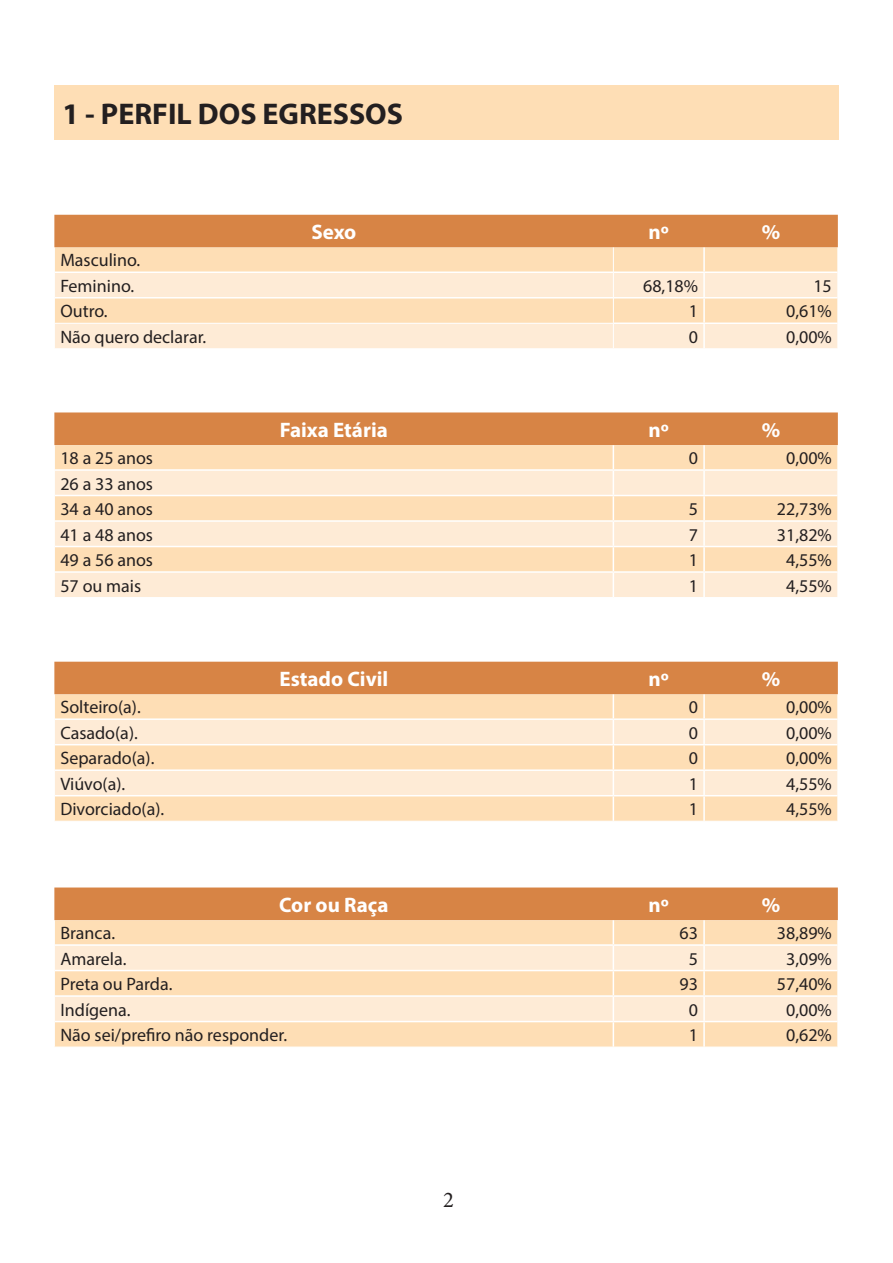
<style>
.page{position:relative;width:893px;height:1263px;background:#fff}
.page>*{position:absolute;margin:0;border:0;box-sizing:border-box;transform-origin:0 0}
.subtitulo1{font:700 30px "Myriad Pro";color:#231f20}
.t1{font:22.5px "Minion Pro";color:#231f20}
.tabtitulo{font:700 21px "Myriad Pro";color:#fff}
.tab-base{font:18px "Myriad Pro";color:#231f20}
.tab-esq{font:18px "Myriad Pro";color:#231f20}
</style>
<div class="page">
<div style="left:54px;top:85px;width:785px;height:55px;background:#fedeb5"></div>
<svg style="left:54px;top:412px;width:784px;height:185px;background:#f6d3ae"></svg>
<hr style="left:703px;top:573px;width:2px;height:24px;background:#fff">
<hr style="left:55px;top:469px;width:558px;height:2px;background:#fff">
<hr style="left:613px;top:469px;width:91px;height:2px;background:#fff">
<hr style="left:704px;top:469px;width:133px;height:2px;background:#fff">
<hr style="left:55px;top:495px;width:558px;height:1px;background:#fff">
<hr style="left:613px;top:495px;width:91px;height:1px;background:#fff">
<hr style="left:704px;top:495px;width:133px;height:1px;background:#fff">
<hr style="left:55px;top:520px;width:558px;height:2px;background:#fff">
<hr style="left:613px;top:520px;width:91px;height:2px;background:#fff">
<hr style="left:704px;top:520px;width:133px;height:2px;background:#fff">
<hr style="left:55px;top:546px;width:558px;height:1px;background:#fff">
<hr style="left:613px;top:546px;width:91px;height:1px;background:#fff">
<hr style="left:704px;top:546px;width:133px;height:1px;background:#fff">
<hr style="left:55px;top:571px;width:558px;height:2px;background:#fff">
<hr style="left:613px;top:571px;width:91px;height:2px;background:#fff">
<hr style="left:704px;top:571px;width:133px;height:2px;background:#fff">
<svg style="left:54px;top:215px;width:784px;height:133px;background:#f4cda8"></svg>
<hr style="left:54px;top:323px;width:560px;height:1px;background:#fff">
<svg style="left:54px;top:662px;width:784px;height:159px;background:#f5cfa8"></svg>
<hr style="left:703px;top:796px;width:2px;height:25px;background:#fff">
<hr style="left:55px;top:718px;width:558px;height:2px;background:#fff">
<hr style="left:613px;top:718px;width:91px;height:2px;background:#fff">
<hr style="left:704px;top:718px;width:133px;height:2px;background:#fff">
<hr style="left:55px;top:744px;width:558px;height:1px;background:#fff">
<hr style="left:613px;top:744px;width:91px;height:1px;background:#fff">
<hr style="left:704px;top:744px;width:133px;height:1px;background:#fff">
<hr style="left:55px;top:769px;width:558px;height:2px;background:#fff">
<hr style="left:613px;top:769px;width:91px;height:2px;background:#fff">
<hr style="left:704px;top:769px;width:133px;height:2px;background:#fff">
<hr style="left:55px;top:795px;width:558px;height:1px;background:#fff">
<hr style="left:613px;top:795px;width:91px;height:1px;background:#fff">
<hr style="left:704px;top:795px;width:133px;height:1px;background:#fff">
<svg style="left:54px;top:887px;width:784px;height:160px;background:#f5cfa8"></svg>
<hr style="left:703px;top:1022px;width:2px;height:25px;background:#fff">
<hr style="left:55px;top:944px;width:558px;height:2px;background:#fff">
<hr style="left:613px;top:944px;width:91px;height:2px;background:#fff">
<hr style="left:704px;top:944px;width:133px;height:2px;background:#fff">
<hr style="left:55px;top:970px;width:558px;height:1px;background:#fff">
<hr style="left:613px;top:970px;width:91px;height:1px;background:#fff">
<hr style="left:704px;top:970px;width:133px;height:1px;background:#fff">
<hr style="left:55px;top:995px;width:558px;height:2px;background:#fff">
<hr style="left:613px;top:995px;width:91px;height:2px;background:#fff">
<hr style="left:704px;top:995px;width:133px;height:2px;background:#fff">
<hr style="left:55px;top:1021px;width:558px;height:1px;background:#fff">
<hr style="left:613px;top:1021px;width:91px;height:1px;background:#fff">
<hr style="left:704px;top:1021px;width:133px;height:1px;background:#fff">
<p class="subtitulo1" style="left:63px;top:94px;width:342px">1 - PERFIL DOS EGRESSOS</p>
<p class="tabtitulo" style="left:311px;top:218px;width:46px">Sexo</p>
<p class="tabtitulo" style="left:648px;top:218px;width:22px">nº</p>
<p class="tabtitulo" style="left:762px;top:218px;width:20px">%</p>
<p class="tab-base" style="left:60px;top:249px;width:81px">Masculino.</p>
<p class="tab-base" style="left:60px;top:275px;width:75px">Feminino.</p>
<p class="tab-esq" style="left:643px;top:275px;width:56px">68,18%</p>
<p class="tab-esq" style="left:813px;top:275px;width:20px">15</p>
<p class="tab-base" style="left:60px;top:300px;width:49px">Outro.</p>
<p class="tab-esq" style="left:689px;top:300px;width:11px">1</p>
<p class="tab-esq" style="left:786px;top:300px;width:47px">0,61%</p>
<p class="tab-base" style="left:60px;top:326px;width:147px">Não quero declarar.</p>
<p class="tab-esq" style="left:689px;top:326px;width:11px">0</p>
<p class="tab-esq" style="left:786px;top:326px;width:47px">0,00%</p>
<p class="tabtitulo" style="left:280px;top:416px;width:110px">Faixa Etária</p>
<p class="tabtitulo" style="left:648px;top:416px;width:22px">nº</p>
<p class="tabtitulo" style="left:762px;top:416px;width:20px">%</p>
<p class="tab-base" style="left:60px;top:447px;width:94px">18 a 25 anos</p>
<p class="tab-esq" style="left:689px;top:447px;width:11px">0</p>
<p class="tab-esq" style="left:786px;top:447px;width:47px">0,00%</p>
<p class="tab-base" style="left:60px;top:472px;width:94px">26 a 33 anos</p>
<p class="tab-base" style="left:60px;top:498px;width:94px">34 a 40 anos</p>
<p class="tab-esq" style="left:689px;top:498px;width:11px">5</p>
<p class="tab-esq" style="left:777px;top:498px;width:56px">22,73%</p>
<p class="tab-base" style="left:60px;top:523px;width:94px">41 a 48 anos</p>
<p class="tab-esq" style="left:689px;top:523px;width:11px">7</p>
<p class="tab-esq" style="left:777px;top:523px;width:56px">31,82%</p>
<p class="tab-base" style="left:60px;top:549px;width:94px">49 a 56 anos</p>
<p class="tab-esq" style="left:689px;top:549px;width:11px">1</p>
<p class="tab-esq" style="left:786px;top:549px;width:47px">4,55%</p>
<p class="tab-base" style="left:60px;top:574px;width:82px">57 ou mais</p>
<p class="tab-esq" style="left:689px;top:574px;width:11px">1</p>
<p class="tab-esq" style="left:786px;top:574px;width:47px">4,55%</p>
<p class="tabtitulo" style="left:279px;top:665px;width:110px">Estado Civil</p>
<p class="tabtitulo" style="left:648px;top:665px;width:22px">nº</p>
<p class="tabtitulo" style="left:762px;top:665px;width:20px">%</p>
<p class="tab-base" style="left:60px;top:696px;width:82px">Solteiro(a).</p>
<p class="tab-esq" style="left:689px;top:696px;width:11px">0</p>
<p class="tab-esq" style="left:786px;top:696px;width:47px">0,00%</p>
<p class="tab-base" style="left:60px;top:721px;width:79px">Casado(a).</p>
<p class="tab-esq" style="left:689px;top:721px;width:11px">0</p>
<p class="tab-esq" style="left:786px;top:721px;width:47px">0,00%</p>
<p class="tab-base" style="left:60px;top:747px;width:96px">Separado(a).</p>
<p class="tab-esq" style="left:689px;top:747px;width:11px">0</p>
<p class="tab-esq" style="left:786px;top:747px;width:47px">0,00%</p>
<p class="tab-base" style="left:60px;top:772px;width:66px">Viúvo(a).</p>
<p class="tab-esq" style="left:689px;top:772px;width:11px">1</p>
<p class="tab-esq" style="left:786px;top:772px;width:47px">4,55%</p>
<p class="tab-base" style="left:60px;top:798px;width:105px">Divorciado(a).</p>
<p class="tab-esq" style="left:689px;top:798px;width:11px">1</p>
<p class="tab-esq" style="left:786px;top:798px;width:47px">4,55%</p>
<p class="tabtitulo" style="left:279px;top:891px;width:111px">Cor ou Raça</p>
<p class="tabtitulo" style="left:648px;top:891px;width:22px">nº</p>
<p class="tabtitulo" style="left:762px;top:891px;width:20px">%</p>
<p class="tab-base" style="left:60px;top:922px;width:56px">Branca.</p>
<p class="tab-esq" style="left:680px;top:922px;width:20px">63</p>
<p class="tab-esq" style="left:777px;top:922px;width:56px">38,89%</p>
<p class="tab-base" style="left:60px;top:947px;width:68px">Amarela.</p>
<p class="tab-esq" style="left:689px;top:947px;width:11px">5</p>
<p class="tab-esq" style="left:786px;top:947px;width:47px">3,09%</p>
<p class="tab-base" style="left:60px;top:973px;width:114px">Preta ou Parda.</p>
<p class="tab-esq" style="left:680px;top:973px;width:20px">93</p>
<p class="tab-esq" style="left:777px;top:973px;width:56px">57,40%</p>
<p class="tab-base" style="left:60px;top:998px;width:72px">Indígena.</p>
<p class="tab-esq" style="left:689px;top:998px;width:11px">0</p>
<p class="tab-esq" style="left:786px;top:998px;width:47px">0,00%</p>
<p class="tab-base" style="left:60px;top:1024px;width:228px">Não sei/prefiro não responder.</p>
<p class="tab-esq" style="left:689px;top:1024px;width:11px">1</p>
<p class="tab-esq" style="left:786px;top:1024px;width:47px">0,62%</p>
<p class="t1" style="left:443px;top:1185px;width:12px">2</p>
</div>
